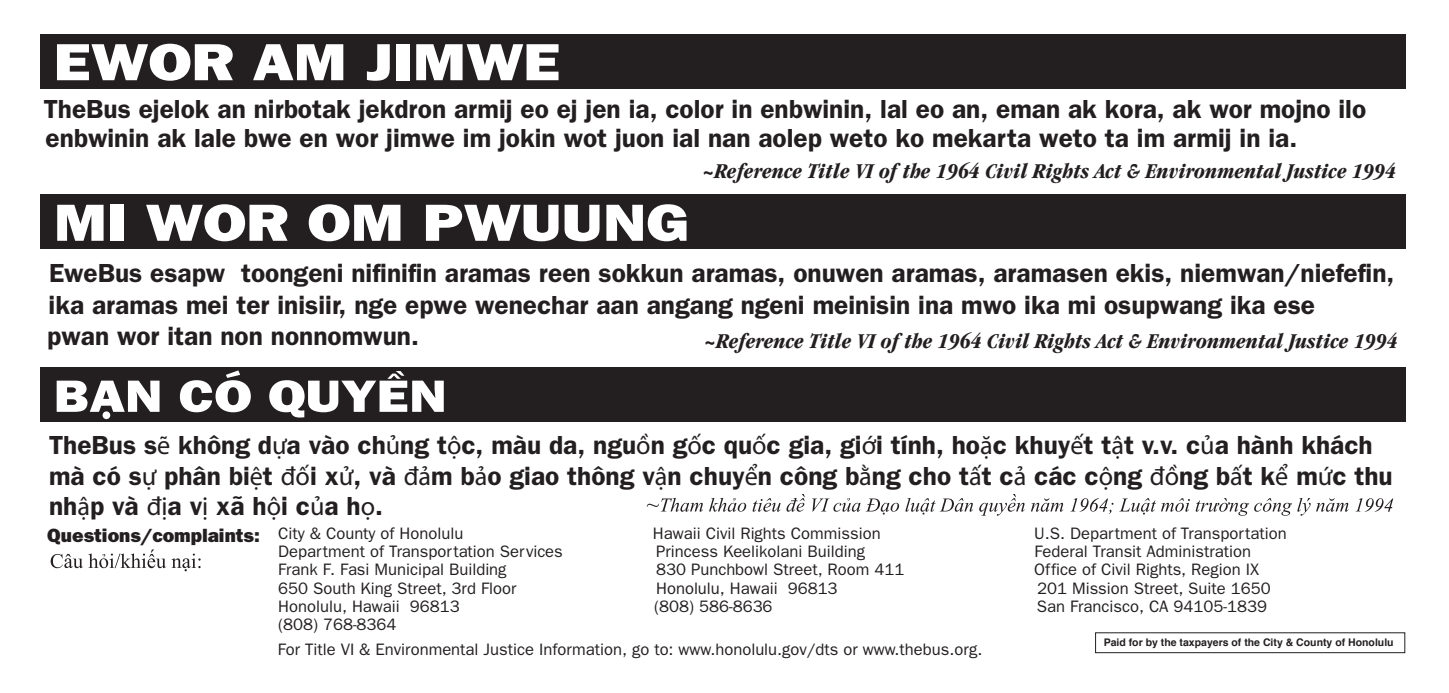
<style>
.page{position:relative;width:1449px;height:693px;background:#fff}
.page>*{position:absolute;margin:0;border:0;box-sizing:border-box;transform-origin:0 0}
.t1{font:800 52.5px "Franklin Gothic";color:#fff;scale:1.18 1}
.t2{font:800 45.5px "Franklin Gothic";color:#fff;scale:1.18 1}
.t3{font:600 26.25px/30.6px "Franklin Gothic";color:#231f20}
.t4{font:italic 700 condensed 21.88px "Garamond";color:#231f20}
.t5{font:800 19.25px "Franklin Gothic";color:#231f20}
.t6{font:16.62px "Franklin Gothic";color:#231f20}
.t7{font:700 10.5px "Helvetica";color:#231f20}
.s1{font-family:"Myriad Pro";font-weight:400}
</style>
<div class="page">
<div style="left:1095px;top:632px;width:310px;height:21px;border:1px solid #231f20"></div>
<div style="left:40px;top:34px;width:1366px;height:55px;background:#231f20"></div>
<div style="left:40px;top:195px;width:1366px;height:54px;background:#231f20"></div>
<div style="left:40px;top:367px;width:1366px;height:55px;background:#231f20"></div>
<svg style="left:647px;top:498px;width:56px;height:14px"></svg>
<svg style="left:709px;top:498px;width:37px;height:14px"></svg>
<svg style="left:753px;top:494px;width:52px;height:18px"></svg>
<svg style="left:812px;top:498px;width:87px;height:17px"></svg>
<svg style="left:906px;top:498px;width:67px;height:17px"></svg>
<svg style="left:979px;top:494px;width:46px;height:22px"></svg>
<svg style="left:1031px;top:498px;width:32px;height:14px"></svg>
<svg style="left:1070px;top:498px;width:120px;height:17px"></svg>
<svg style="left:1196px;top:498px;width:153px;height:18px"></svg>
<svg style="left:1356px;top:498px;width:37px;height:14px"></svg>
<svg style="left:51px;top:550px;width:115px;height:18px"></svg>
<svg style="left:172px;top:554px;width:29px;height:17px"></svg>
<div style="left:103px;top:411px;width:7px;height:8px;background:#fff;border-radius:50%"></div>
<svg style="left:387px;top:371px;width:17px;height:8px"></svg>
<p class="t1" style="left:54px;top:31px;width:431px">EWOR AM JIMWE</p>
<p class="t3" style="left:44px;top:94px;width:1324px;line-height:28.9px">TheBus ejelok an nirbotak jekdron armij eo ej jen ia, color in enbwinin, lal eo an, eman ak kora, ak wor mojno ilo enbwinin ak lale bwe en wor jimwe im jokin wot juon ial nan aolep weto ko mekarta weto ta im armij in ia.</p>
<p class="t1" style="left:54px;top:192px;width:539px">MI WOR OM PWUUNG</p>
<p class="t4" style="left:702px;top:159px;width:696px">~Reference Title VI of the 1964 Civil Rights Act &amp; Environmental Justice 1994</p>
<p class="t3" style="left:49px;top:257px;width:1347px">EweBus esapw toongeni nifinifin aramas reen sokkun aramas, onuwen aramas, aramasen ekis, niemwan/niefefin,</p>
<p class="t3" style="left:47px;top:320px;width:373px">pwan wor itan non nonnomwun.</p>
<p class="t3" style="left:49px;top:289px;width:1268px">ika aramas mei ter inisiir, nge epwe wenechar aan angang ngeni meinisin ina mwo ika mi osupwang ika ese</p>
<p class="t4" style="left:703px;top:329px;width:696px">~Reference Title VI of the 1964 Civil Rights Act &amp; Environmental Justice 1994</p>
<p class="t2" style="left:54px;top:369px;width:335px">BAN CÓ QUYEN</p>
<p class="t3" style="left:49px;top:429px;width:1345px">TheBus s<span class="s1">ẽ</span> không d<span class="s1">ự</span>a vào ch<span class="s1">ủ</span>ng t<span class="s1">ộ</span>c, màu da, ngu<span class="s1">ồ</span>n g<span class="s1">ố</span>c qu<span class="s1">ố</span>c gia, gi<span class="s1">ớ</span>i tính, ho<span class="s1">ặ</span>c khuy<span class="s1">ế</span>t t<span class="s1">ậ</span>t v.v. c<span class="s1">ủ</span>a hành khách mà có s<span class="s1">ự</span> phân bi<span class="s1">ệ</span>t <span class="s1">đố</span>i x<span class="s1">ử</span>, và <span class="s1">đả</span>m b<span class="s1">ả</span>o giao thông v<span class="s1">ậ</span>n chuy<span class="s1">ể</span>n công b<span class="s1">ằ</span>ng cho t<span class="s1">ấ</span>t c<span class="s1">ả</span> các c<span class="s1">ộ</span>ng <span class="s1">đồ</span>ng b<span class="s1">ấ</span>t k<span class="s1">ể</span> m<span class="s1">ứ</span>c thu nh<span class="s1">ậ</span>p và <span class="s1">đị</span>a v<span class="s1">ị</span> xã h<span class="s1">ộ</span>i c<span class="s1">ủ</span>a h<span class="s1">ọ</span>.</p>
<p class="t5" style="left:47px;top:524px;width:214px">Questions/complaints:</p>
<p class="t6" style="left:278px;top:523px;width:187px">City &amp; County of Honolulu</p>
<p class="t6" style="left:653px;top:523px;width:229px">Hawaii Civil Rights Commission</p>
<p class="t6" style="left:1034px;top:523px;width:254px">U.S. Department of Transportation</p>
<p class="t6" style="left:278px;top:542px;width:286px">Department of Transportation Services</p>
<p class="t6" style="left:656px;top:542px;width:210px">Princess Keelikolani Building</p>
<p class="t6" style="left:1035px;top:542px;width:218px">Federal Transit Administration</p>
<p class="t6" style="left:278px;top:560px;width:230px">Frank F. Fasi Municipal Building</p>
<p class="t6" style="left:656px;top:560px;width:250px">830 Punchbowl Street, Room 411</p>
<p class="t6" style="left:1034px;top:560px;width:226px">Office of Civil Rights, Region IX</p>
<p class="t6" style="left:278px;top:578px;width:240px">650 South King Street, 3rd Floor</p>
<p class="t6" style="left:656px;top:578px;width:183px">Honolulu, Hawaii 96813</p>
<p class="t6" style="left:1037px;top:578px;width:235px">201 Mission Street, Suite 1650</p>
<p class="t6" style="left:278px;top:597px;width:183px">Honolulu, Hawaii 96813</p>
<p class="t6" style="left:654px;top:597px;width:120px">(808) 586-8636</p>
<p class="t6" style="left:1037px;top:597px;width:232px">San Francisco, CA 94105-1839</p>
<p class="t6" style="left:278px;top:615px;width:120px">(808) 768-8364</p>
<p class="t6" style="left:278px;top:640px;width:706px">For Title VI &amp; Environmental Justice Information, go to: www.honolulu.gov/dts or www.thebus.org.</p>
<p class="t7" style="left:1104px;top:636px;width:291px">Paid for by the taxpayers of the City &amp; County of Honolulu</p>
</div>
